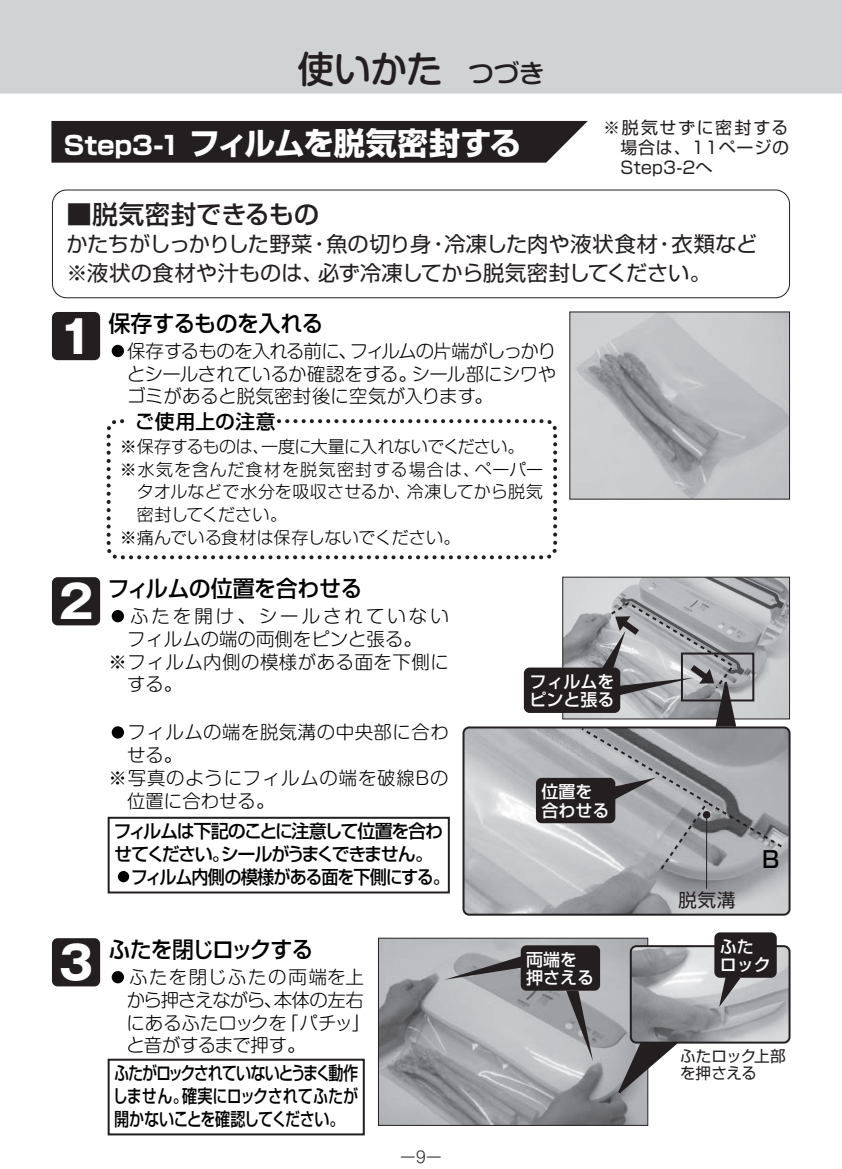
<style>
.page{position:relative;width:842px;height:1169px;background:#fff}
.page>*{position:absolute;margin:0;border:0;box-sizing:border-box;transform-origin:0 0}
.t1{font:700 45.4px "Gothic MB101 Pro";color:#fff}
.t2{font:500 36.8px "Shin M Go Pro";color:#231f20}
.t3{font:700 31.2px "Shin Go Pro";letter-spacing:-.035em;color:#fff}
.t4{font:500 25.6px "Shin Go Pro";letter-spacing:-.005em;color:#231f20}
.t5{font:500 22.6px "Shin Go Pro";letter-spacing:-.03em;color:#000}
.t6{font:21.2px/28.4px "Shin Go Pro";letter-spacing:-.005em;color:#231f20}
.t7{font:500 19.8px "Shin Go Pro";letter-spacing:.015em;color:#000}
.t8{font:300 18.4px/22.6px "Shin M Go Pro";letter-spacing:.01em;color:#000;text-align:justify}
.t9{font:500 18.4px/22.6px "Shin Go Pro";letter-spacing:-.07em;color:#000}
.t10{font:300 18.4px/22.6px "Shin M Go Pro";letter-spacing:-.02em;color:#000}
.t11{font:500 18.4px/22.6px "Shin Go Pro";letter-spacing:-.07em;color:#000;text-align:justify;scale:.82 1}
.t12{font:300 18.4px "Shin M Go Pro";letter-spacing:.04em;color:#000}
.t13{font:300 18.4px "Shin M Go Pro";letter-spacing:.165em;color:#000}
.t14{font:18.4px "Shin Go Pro";color:#231f20}
.t15{font:300 17px "Shin Go Pro";letter-spacing:.005em;color:#000}
.t16{font:17px/19.8px "Shin Go Pro";letter-spacing:.045em;color:#231f20;text-align:justify}
.t17{font:500 17px/18.4px "Shin Go Pro";color:#fff}
.t18{font:300 17px "Shin Go Pro";letter-spacing:-.035em;color:#000}
.t19{font:300 17px "Shin Go Pro";letter-spacing:.06em;color:#000}
.t20{font:300 17px "Shin Go Pro";letter-spacing:-.02em;color:#000}
.t21{font:15.6px/17px "Shin Go Pro";letter-spacing:-.015em;color:#231f20}
.t22{font:300 15.6px "Shin M Go Pro";color:#231f20}
.s1{font-size:25.6px}
</style>
<div class="page">
<svg style="left:462px;top:726px;width:329px;height:188px;background:#b3b4b7"></svg>
<div style="left:0;top:0;width:842px;height:94px;background:#d1d2d4"></div>
<div style="left:52px;top:312px;width:48px;height:48px;background:#231f20"></div>
<div style="left:52px;top:577px;width:48px;height:48px;background:#231f20"></div>
<svg style="left:51px;top:189px;width:739px;height:109px"></svg>
<svg style="left:106px;top:419px;width:452px;height:138px"></svg>
<svg style="left:51px;top:120px;width:536px;height:43px;background:#312d2e"></svg>
<img style="left:571px;top:313px;width:217px;height:184px">
<img style="left:564px;top:578px;width:224px;height:139px">
<div style="left:562px;top:576px;width:228px;height:143px;border:1px solid #231f20"></div>
<svg style="left:524px;top:601px;width:259px;height:288px;background:#9a9b9d"></svg>
<img style="left:380px;top:939px;width:266px;height:184px">
<div style="left:378px;top:937px;width:270px;height:188px;border:1px solid #231f20"></div>
<div style="left:52px;top:938px;width:48px;height:48px;background:#231f20"></div>
<svg style="left:444px;top:945px;width:156px;height:116px;background:#909092"></svg>
<svg style="left:617px;top:932px;width:174px;height:160px"></svg>
<div style="left:108px;top:1058px;width:257px;height:77px;border:2px solid #231f20"></div>
<div style="left:108px;top:816px;width:342px;height:77px;border:2px solid #231f20"></div>
<p class="t2" style="left:297px;top:39px;width:249px">使いかた<span class="s1">　つづき</span></p>
<p class="t3" style="left:64px;top:118px;width:459px"><span class="s1">Step3-1</span> フィルムを脱気密封する</p>
<p class="t16" style="left:603px;top:116px;width:187px">※脱気せずに密封する　場合は、11ページの　Step3-2へ</p>
<p class="t4" style="left:67px;top:193px;width:254px">■脱気密封できるもの</p>
<p class="t6" style="left:67px;top:227px;width:692px">かたちがしっかりした野菜・魚の切り身・冷凍した肉や液状食材・衣類など※液状の食材や汁ものは、必ず冷凍してから脱気密封してください。</p>
<p class="t1" style="left:59px;top:299px;width:36px">1</p>
<p class="t1" style="left:59px;top:564px;width:36px">2</p>
<p class="t5" style="left:109px;top:305px;width:216px">保存するものを入れる</p>
<p class="t8" style="left:127px;top:337px;width:431px;text-indent:-18px">●保存するものを入れる前に、フィルムの片端がしっかりとシールされているか確認をする。シール部にシワやゴミがあると脱気密封後に空気が入ります。</p>
<p class="t7" style="left:135px;top:405px;width:142px">ご使用上の注意</p>
<p class="t18" style="left:120px;top:432px;width:406px">※保存するものは、一度に大量に入れないでください。</p>
<p class="t19" style="left:120px;top:455px;width:425px">※水気を含んだ食材を脱気密封する場合は、ペーパー</p>
<p class="t15" style="left:137px;top:478px;width:408px">タオルなどで水分を吸収させるか、冷凍してから脱気</p>
<p class="t20" style="left:137px;top:500px;width:152px">密封してください。</p>
<p class="t15" style="left:120px;top:523px;width:342px">※痛んでいる食材は保存しないでください。</p>
<p class="t5" style="left:108px;top:570px;width:256px">フィルムの位置を合わせる</p>
<p class="t13" style="left:109px;top:601px;width:342px">●ふたを開け、シールされていない</p>
<p class="t8" style="left:127px;top:625px;width:296px">フィルムの端の両側をピンと張る。</p>
<p class="t8" style="left:109px;top:648px;width:342px">※フィルム内側の模様がある面を下側に</p>
<p class="t8" style="left:127px;top:670px;width:57px">する。</p>
<p class="t8" style="left:109px;top:719px;width:342px">●フィルムの端を脱気溝の中央部に合わ</p>
<p class="t8" style="left:127px;top:741px;width:57px">せる。</p>
<p class="t12" style="left:109px;top:763px;width:342px">※写真のようにフィルムの端を破線Bの</p>
<p class="t8" style="left:127px;top:787px;width:149px">位置に合わせる。</p>
<p class="t9" style="left:113px;top:817px;width:331px">フィルムは下記のことに注意して位置を合わせてください。シールがうまくできません。</p>
<p class="t9" style="left:114px;top:863px;width:337px">●フィルム内側の模様がある面を下側にする。</p>
<p class="t17" style="left:529px;top:670px;width:87px">フィルムをピンと張る</p>
<p class="t17" style="left:541px;top:780px;width:70px">位置を合わせる</p>
<p class="t5" style="left:108px;top:931px;width:207px">ふたを閉じロックする</p>
<p class="t1" style="left:59px;top:925px;width:36px">3</p>
<p class="t17" style="left:526px;top:947px;width:70px">両端を押さえる</p>
<p class="t10" style="left:126px;top:963px;width:245px;text-indent:-18px">●ふたを閉じふたの両端を上から押さえながら、本体の左右にあるふたロックを「パチッ」と音がするまで押す。</p>
<p class="t11" style="left:113px;top:1059px;width:301px">ふたがロックされていないとうまく動作しません。確実にロックされてふたが開かないことを確認してください。</p>
<p class="t22" style="left:400px;top:1144px;width:43px">ー9ー</p>
<p class="t14" style="left:679px;top:885px;width:58px">脱気溝</p>
<p class="t5" style="left:762px;top:840px;width:19px">B</p>
<p class="t17" style="left:720px;top:935px;width:53px">ふたロック</p>
<p class="t21" style="left:680px;top:1045px;width:107px">ふたロック上部を押さえる</p>
</div>
